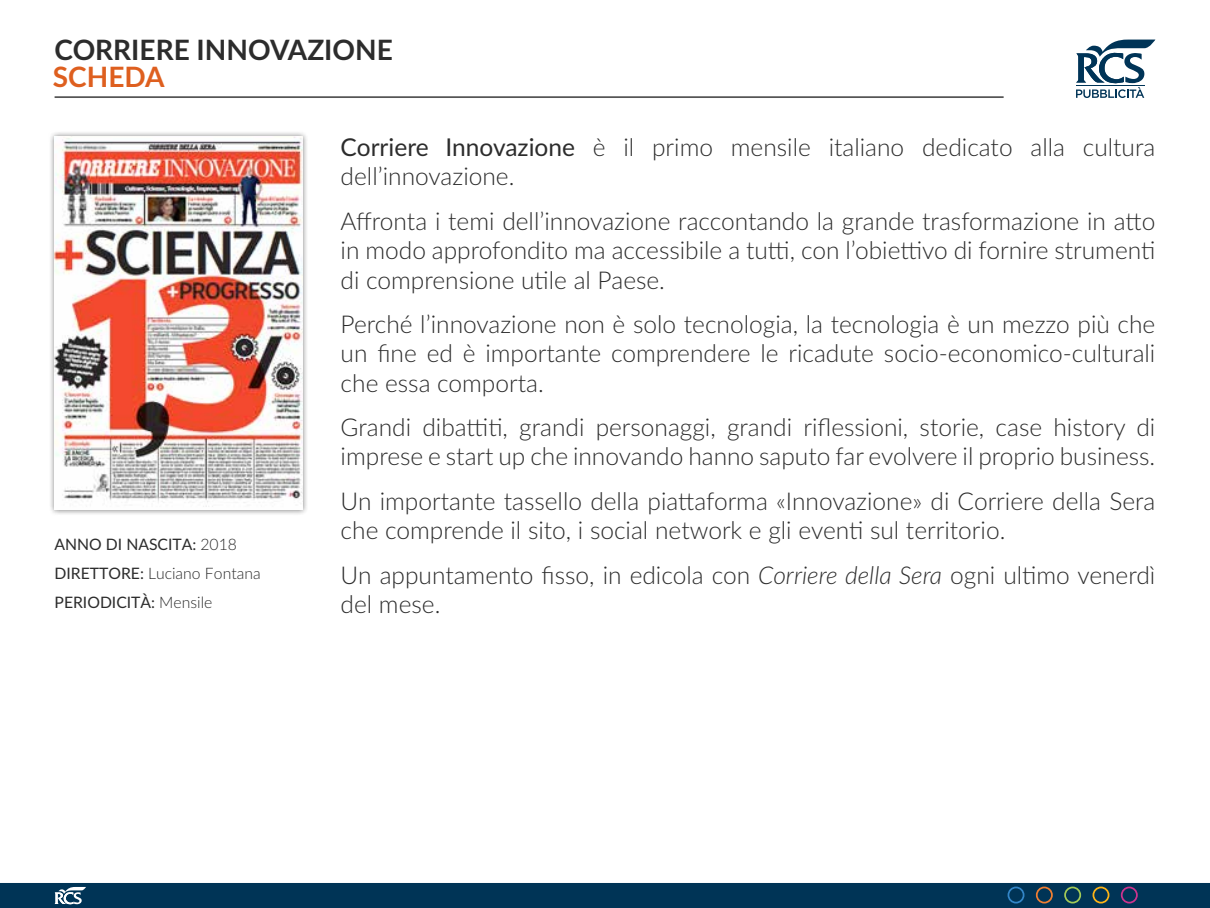
<style>
.page{position:relative;width:1210px;height:908px;background:#fff}
.page>*{position:absolute;margin:0;border:0;box-sizing:border-box;transform-origin:0 0}
.t1{font:700 28px "Lato";color:#2c2c2c}
.t2{font:700 28px "Lato";color:#de5f1f}
.t3{font:300 24.5px/29.4px "Lato";color:#2c2c2c}
.t4{font:15.75px/28.9px "Lato";color:#2c2c2c}
.s1{font-weight:300}
.s2{font-weight:400}
.s3{font-style:italic}
</style>
<div class="page">
<div style="left:49px;top:130px;width:259px;height:385px;background:#000;opacity:.5"></div>
<img style="left:55px;top:136px;width:247px;height:373px">
<hr style="left:55px;top:96px;width:948px;height:2px;background:#565656">
<div style="left:0;top:883px;width:1210px;height:24px;background:#003456"></div>
<svg style="left:1076px;top:40px;width:79px;height:58px"></svg>
<p class="t1" style="left:55px;top:29px;width:340px">CORRIERE I NNOVAZIONE</p>
<p class="t2" style="left:53px;top:56px;width:113px">SCHEDA</p>
<p class="t4" style="left:55px;top:529px;width:207px">ANNO DI NASCITA: <span class="s1">2018<br></span>DIRETTORE: <span class="s1">Luciano Fontana<br></span>PERIODICITÀ: <span class="s1">Mensile</span></p>
<p class="t3" style="left:341px;top:131px;width:816px"><span class="s2">Corriere Innovazione</span> è il primo mensile italiano dedicato alla cultura dell’innovazione.</p>
<p class="t3" style="left:341px;top:205px;width:816px;text-align:justify">Affronta i temi dell’innovazione raccontando la grande trasformazione in atto in modo approfondito ma accessibile a tutti, con l’obiettivo di fornire strumenti di comprensione utile al Paese.</p>
<p class="t3" style="left:341px;top:308px;width:816px;text-align:justify">Perché l’innovazione non è solo tecnologia, la tecnologia è un mezzo più che un fine ed è importante comprendere le ricadute socio-economico-culturali che essa comporta.</p>
<p class="t3" style="left:341px;top:411px;width:816px">Grandi dibattiti, grandi personaggi, grandi riflessioni, storie, case history di imprese e start up che innovando hanno saputo far evolvere il proprio business.</p>
<p class="t3" style="left:341px;top:485px;width:816px">Un importante tassello della piattaforma «Innovazione» di Corriere della Sera che comprende il sito, i social network e gli eventi sul territorio.</p>
<p class="t3" style="left:341px;top:559px;width:816px">Un appuntamento fisso, in edicola con <span class="s3">Corriere della Sera</span> ogni ultimo venerdì del mese.</p>
</div>
